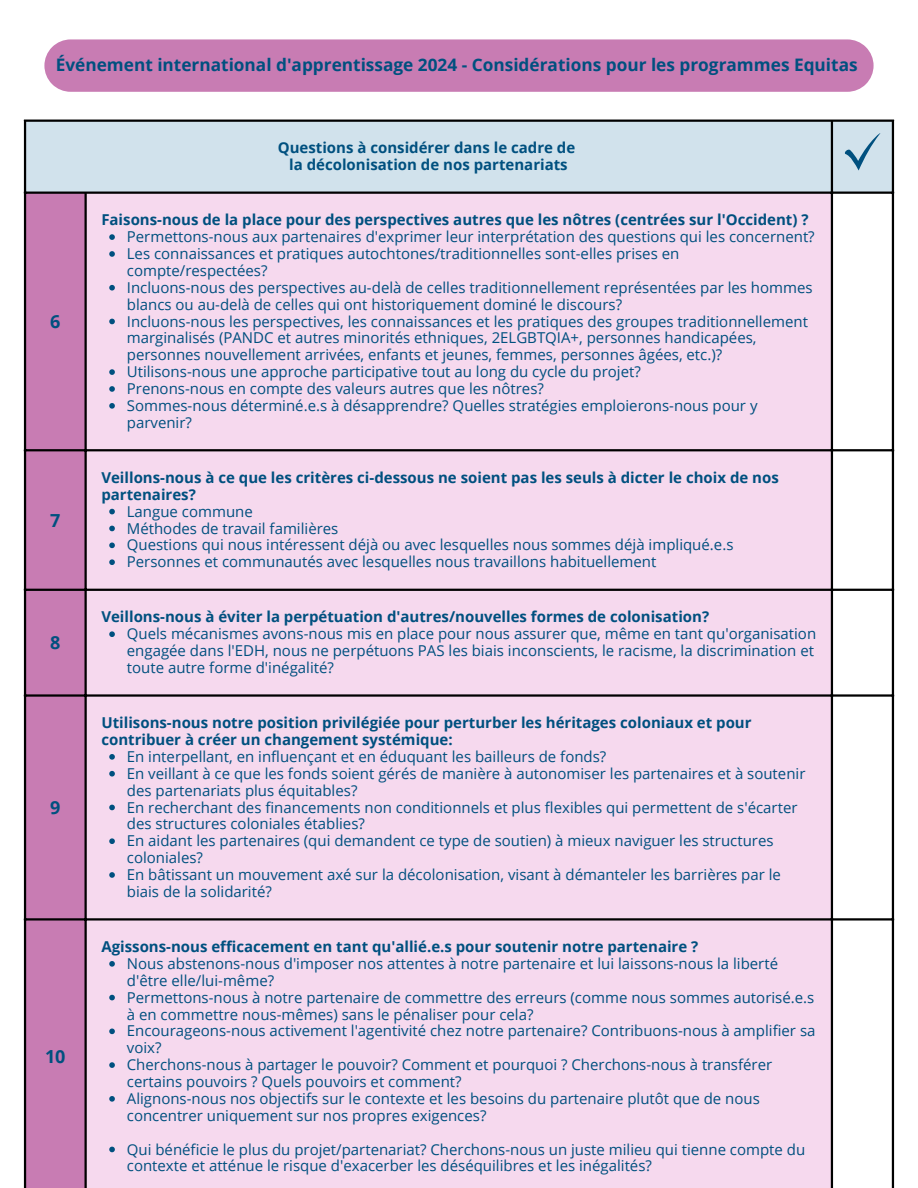
<style>
.page{position:relative;width:918px;height:1188px;background:#fff}
.page>*{position:absolute;margin:0;border:0;box-sizing:border-box;transform-origin:0 0}
.t1{font:700 18px "Open Sans";color:#00507f}
.t2{font:700 17.25px "Open Sans";color:#00507f}
.t3{font:15px/16.8px "Open Sans";color:#00507f}
.t4{font:700 15px/16.8px "Open Sans";color:#00507f}
</style>
<div class="page">
<div style="left:44px;top:39px;width:830px;height:53px;background:#c87cb3"></div>
<div style="left:26px;top:122px;width:866px;height:70px;background:#d1e2ec"></div>
<div style="left:26px;top:194px;width:59px;height:993px;background:#c87cb3"></div>
<div style="left:87px;top:194px;width:744px;height:993px;background:#f6d9ee"></div>
<svg style="left:109px;top:234px;width:6px;height:6px"></svg>
<svg style="left:109px;top:251px;width:6px;height:6px"></svg>
<svg style="left:109px;top:285px;width:6px;height:6px"></svg>
<svg style="left:109px;top:319px;width:6px;height:5px"></svg>
<svg style="left:109px;top:369px;width:6px;height:6px"></svg>
<svg style="left:109px;top:386px;width:6px;height:6px"></svg>
<svg style="left:109px;top:403px;width:6px;height:6px"></svg>
<svg style="left:109px;top:509px;width:6px;height:5px"></svg>
<svg style="left:109px;top:526px;width:6px;height:5px"></svg>
<svg style="left:109px;top:543px;width:6px;height:5px"></svg>
<svg style="left:109px;top:559px;width:6px;height:6px"></svg>
<svg style="left:109px;top:631px;width:6px;height:6px"></svg>
<svg style="left:109px;top:754px;width:6px;height:6px"></svg>
<svg style="left:109px;top:771px;width:6px;height:6px"></svg>
<svg style="left:109px;top:805px;width:6px;height:5px"></svg>
<svg style="left:109px;top:838px;width:6px;height:6px"></svg>
<svg style="left:109px;top:872px;width:6px;height:6px"></svg>
<svg style="left:109px;top:961px;width:6px;height:6px"></svg>
<svg style="left:109px;top:995px;width:6px;height:5px"></svg>
<svg style="left:109px;top:1029px;width:6px;height:5px"></svg>
<svg style="left:109px;top:1062px;width:6px;height:6px"></svg>
<svg style="left:109px;top:1096px;width:6px;height:6px"></svg>
<svg style="left:109px;top:1147px;width:6px;height:5px"></svg>
<hr style="left:24px;top:122px;width:2px;height:1066px;background:#000">
<hr style="left:85px;top:194px;width:2px;height:994px;background:#000">
<hr style="left:831px;top:122px;width:2px;height:1066px;background:#000">
<hr style="left:892px;top:122px;width:2px;height:1066px;background:#000">
<hr style="left:24px;top:120px;width:870px;height:2px;background:#000">
<hr style="left:24px;top:192px;width:870px;height:2px;background:#000">
<hr style="left:24px;top:449px;width:870px;height:2px;background:#000">
<hr style="left:24px;top:589px;width:870px;height:2px;background:#000">
<hr style="left:24px;top:694px;width:870px;height:3px;background:#000">
<hr style="left:24px;top:918px;width:870px;height:3px;background:#000">
<hr style="left:24px;top:1187px;width:870px;height:1px;background:#000">
<svg style="left:844px;top:130px;width:39px;height:41px"></svg>
<p class="t2" style="left:56px;top:52px;width:803px">Événement international d'apprentissage 2024 - Considérations pour les programmes Equitas</p>
<p class="t1" style="left:50px;top:308px;width:12px">6</p>
<p class="t1" style="left:50px;top:508px;width:12px">7</p>
<p class="t1" style="left:50px;top:630px;width:12px">8</p>
<p class="t1" style="left:50px;top:794px;width:12px">9</p>
<p class="t1" style="left:45px;top:1044px;width:22px">10</p>
<h1 class="t4" style="left:278px;top:139px;width:299px">Questions à considérer dans le cadre de</h1>
<p class="t4" style="left:289px;top:156px;width:280px">la décolonisation de nos partenariats</p>
<p class="t4" style="left:101px;top:211px;width:709px">Faisons-nous de la place pour des perspectives autres que les nôtres (centrées sur l'Occident) ?</p>
<p class="t3" style="left:127px;top:228px;width:689px">Permettons-nous aux partenaires d'exprimer leur interprétation des questions qui les concernent?</p>
<p class="t3" style="left:127px;top:245px;width:554px">Les connaissances et pratiques autochtones/traditionnelles sont-elles prises en compte/respectées?</p>
<p class="t3" style="left:127px;top:279px;width:687px">Incluons-nous des perspectives au-delà de celles traditionnellement représentées par les hommes blancs ou au-delà de celles qui ont historiquement dominé le discours?</p>
<p class="t3" style="left:127px;top:312px;width:683px">Incluons-nous les perspectives, les connaissances et les pratiques des groupes traditionnellement marginalisés (PANDC et autres minorités ethniques, 2ELGBTQIA+, personnes handicapées, personnes nouvellement arrivées, enfants et jeunes, femmes, personnes âgées, etc.)?</p>
<p class="t3" style="left:127px;top:363px;width:515px">Utilisons-nous une approche participative tout au long du cycle du projet?</p>
<p class="t3" style="left:127px;top:380px;width:419px">Prenons-nous en compte des valeurs autres que les nôtres?</p>
<p class="t3" style="left:127px;top:397px;width:632px">Sommes-nous déterminé.e.s à désapprendre? Quelles stratégies emploierons-nous pour y parvenir?</p>
<p class="t4" style="left:101px;top:469px;width:679px">Veillons-nous à ce que les critères ci-dessous ne soient pas les seuls à dicter le choix de nos partenaires?</p>
<p class="t3" style="left:127px;top:502px;width:127px">Langue commune</p>
<p class="t3" style="left:127px;top:519px;width:213px">Méthodes de travail familières</p>
<p class="t3" style="left:127px;top:536px;width:608px">Questions qui nous intéressent déjà ou avec lesquelles nous sommes déjà impliqué.e.s</p>
<p class="t3" style="left:127px;top:553px;width:531px">Personnes et communautés avec lesquelles nous travaillons habituellement</p>
<p class="t4" style="left:101px;top:608px;width:609px">Veillons-nous à éviter la perpétuation d'autres/nouvelles formes de colonisation?</p>
<p class="t3" style="left:127px;top:625px;width:691px">Quels mécanismes avons-nous mis en place pour nous assurer que, même en tant qu'organisation engagée dans l'EDH, nous ne perpétuons PAS les biais inconscients, le racisme, la discrimination et toute autre forme d'inégalité?</p>
<p class="t4" style="left:101px;top:714px;width:652px">Utilisons-nous notre position privilégiée pour perturber les héritages coloniaux et pour contribuer à créer un changement systémique:</p>
<p class="t3" style="left:127px;top:748px;width:481px">En interpellant, en influençant et en éduquant les bailleurs de fonds?</p>
<p class="t3" style="left:127px;top:765px;width:680px">En veillant à ce que les fonds soient gérés de manière à autonomiser les partenaires et à soutenir des partenariats plus équitables?</p>
<p class="t3" style="left:127px;top:798px;width:672px">En recherchant des financements non conditionnels et plus flexibles qui permettent de s'écarter des structures coloniales établies?</p>
<p class="t3" style="left:127px;top:832px;width:648px">En aidant les partenaires (qui demandent ce type de soutien) à mieux naviguer les structures coloniales?</p>
<p class="t3" style="left:127px;top:866px;width:656px">En bâtissant un mouvement axé sur la décolonisation, visant à démanteler les barrières par le biais de la solidarité?</p>
<p class="t4" style="left:101px;top:938px;width:598px">Agissons-nous efficacement en tant qu'allié.e.s pour soutenir notre partenaire ?</p>
<p class="t3" style="left:127px;top:955px;width:653px">Nous abstenons-nous d'imposer nos attentes à notre partenaire et lui laissons-nous la liberté d'être elle/lui-même?</p>
<p class="t3" style="left:127px;top:988px;width:689px">Permettons-nous à notre partenaire de commettre des erreurs (comme nous sommes autorisé.e.s à en commettre nous-mêmes) sans le pénaliser pour cela?</p>
<p class="t3" style="left:127px;top:1022px;width:690px">Encourageons-nous activement l'agentivité chez notre partenaire? Contribuons-nous à amplifier sa voix?</p>
<p class="t3" style="left:127px;top:1056px;width:647px">Cherchons-nous à partager le pouvoir? Comment et pourquoi ? Cherchons-nous à transférer certains pouvoirs ? Quels pouvoirs et comment?</p>
<p class="t3" style="left:127px;top:1090px;width:635px">Alignons-nous nos objectifs sur le contexte et les besoins du partenaire plutôt que de nous concentrer uniquement sur nos propres exigences?</p>
<p class="t3" style="left:127px;top:1140px;width:680px">Qui bénéficie le plus du projet/partenariat? Cherchons-nous un juste milieu qui tienne compte du contexte et atténue le risque d'exacerber les déséquilibres et les inégalités?</p>
</div>
